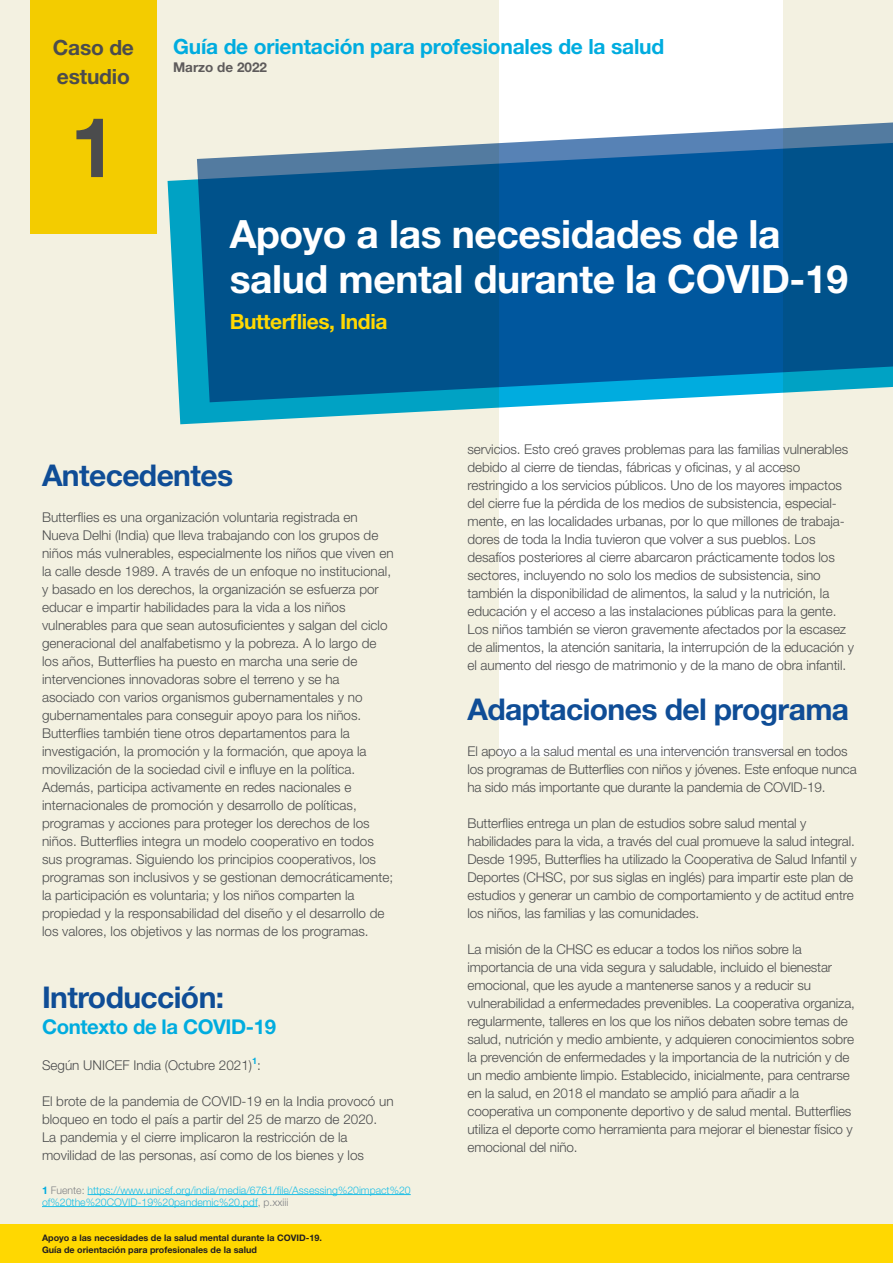
<style>
.page{position:relative;width:893px;height:1263px;background:#f3f1e1}
.page>*{position:absolute;margin:0;border:0;box-sizing:border-box;transform-origin:0 0}
.t1{font:700 83.25px "Helvetica Neue LT Std";color:#4b4c4d}
.t2{font:700 39px/45px "Helvetica Neue LT Std";letter-spacing:-.01em;color:#fff}
.t3{font:700 30px "Helvetica Neue LT Std";letter-spacing:-.02em;color:#0f4d96}
.t4{font:700 21px "Helvetica Neue LT Std";letter-spacing:-.01em;color:#00acdf}
.t5{font:700 21px "Helvetica Neue LT Std";letter-spacing:-.02em;color:#ffd801}
.t6{font:700 21px/28.5px "Helvetica Neue LT Std";letter-spacing:-.01em;color:#4b4c4d}
.t7{font:700 20.4px "Helvetica Neue LT Std";letter-spacing:-.02em;color:#00acdf}
.t8{font:300 13.5px/18px "Helvetica Neue LT Std";letter-spacing:-.005em;color:#4b4c4d}
.t9{font:700 13.5px "Helvetica Neue LT Std";color:#5e5b5b}
.t10{font:300 10.5px/12px "Helvetica Neue LT Std";color:#1cbfe6}
.t11{font:700 9px/12px "Helvetica Neue LT Std";color:#231f20}
.s1{font-weight:700;color:#00acdf}
.s2{color:#818386}
</style>
<div class="page">
<div style="left:499px;top:0;width:284px;height:756px;background:#fff"></div>
<div style="left:30px;top:0;width:127px;height:234px;background:#f3cc00"></div>
<div style="left:0;top:1224px;width:893px;height:39px;background:#ffd801"></div>
<svg style="left:168px;top:122px;width:725px;height:302px;background:#2674a5"></svg>
<hr style="left:88px;top:1194px;width:323px;height:1px;background:#1cbfe6">
<hr style="left:42px;top:1206px;width:216px;height:1px;background:#1cbfe6">
<h3 class="t6" style="left:53px;top:33px;width:83px">Caso de estudio</h3>
<h1 class="t1" style="left:70px;top:96px;width:48px">1</h1>
<h3 class="t4" style="left:173px;top:34px;width:493px">Guía de orientación para profesionales de la salud</h3>
<p class="t9" style="left:173px;top:59px;width:96px">Marzo de 2022</p>
<h2 class="t2" style="left:230px;top:211px;width:620px">Apoyo a las necesidades de la salud mental durante la COVID-19</h2>
<h3 class="t5" style="left:230px;top:309px;width:159px">Butterflies, India</h3>
<h3 class="t3" style="left:42px;top:457px;width:193px">Antecedentes</h3>
<p class="t8" style="left:42px;top:508px;width:353px">Butterflies es una organización voluntaria registrada en Nueva Delhi (India) que lleva trabajando con los grupos de niños más vulnerables, especialmente los niños que viven en la calle desde 1989. A través de un enfoque no institucional, y basado en los derechos, la organización se esfuerza por educar e impartir habilidades para la vida a los niños vulnerables para que sean autosuficientes y salgan del ciclo generacional del analfabetismo y la pobreza. A lo largo de los años, Butterflies ha puesto en marcha una serie de intervenciones innovadoras sobre el terreno y se ha asociado con varios organismos gubernamentales y no gubernamentales para conseguir apoyo para los niños.<br>Butterflies también tiene otros departamentos para la investigación, la promoción y la formación, que apoya la movilización de la sociedad civil e influye en la política.<br>Además, participa activamente en redes nacionales e internacionales de promoción y desarrollo de políticas, programas y acciones para proteger los derechos de los niños. Butterflies integra un modelo cooperativo en todos sus programas. Siguiendo los principios cooperativos, los programas son inclusivos y se gestionan democráticamente; la participación es voluntaria; y los niños comparten la propiedad y la responsabilidad del diseño y el desarrollo de los valores, los objetivos y las normas de los programas.</p>
<h3 class="t3" style="left:42px;top:979px;width:184px">Introducción:</h3>
<h3 class="t7" style="left:42px;top:1014px;width:235px">Contexto de la COVID-19</h3>
<p class="t8" style="left:42px;top:1055px;width:220px">Según UNICEF India (Octubre 2021)<sup>1</sup>:</p>
<p class="t8" style="left:42px;top:1091px;width:353px">El brote de la pandemia de COVID-19 en la India provocó un bloqueo en todo el país a partir del 25 de marzo de 2020.<br>La pandemia y el cierre implicaron la restricción de la movilidad de las personas, así como de los bienes y los</p>
<p class="t10" style="left:42px;top:1183px;width:370px"><span class="s1">1</span> <span class="s2">Fuente:</span> https://www.unicef.org/india/media/6761/file/Assessing%20impact%20 of%20the%20COVID-19%20pandemic%20.pdf<span class="s2">, p.xxiii</span></p>
<p class="t11" style="left:42px;top:1231px;width:282px">Apoyo a las necesidades de la salud mental durante la COVID-19.<br>Guía de orientación para profesionales de la salud</p>
<p class="t8" style="left:467px;top:440px;width:388px">servicios. Esto creó graves problemas para las familias vulnerables debido al cierre de tiendas, fábricas y oficinas, y al acceso restringido a los servicios públicos. Uno de los mayores impactos del cierre fue la pérdida de los medios de subsistencia, especial&shy;mente, en las localidades urbanas, por lo que millones de trabaja&shy;dores de toda la India tuvieron que volver a sus pueblos. Los desafíos posteriores al cierre abarcaron prácticamente todos los sectores, incluyendo no solo los medios de subsistencia, sino también la disponibilidad de alimentos, la salud y la nutrición, la educación y el acceso a las instalaciones públicas para la gente.<br>Los niños también se vieron gravemente afectados por la escasez de alimentos, la atención sanitaria, la interrupción de la educación y el aumento del riesgo de matrimonio y de la mano de obra infantil.</p>
<h3 class="t3" style="left:467px;top:691px;width:383px">Adaptaciones del programa</h3>
<p class="t8" style="left:467px;top:742px;width:391px">El apoyo a la salud mental es una intervención transversal en todos los programas de Butterflies con niños y jóvenes. Este enfoque nunca ha sido más importante que durante la pandemia de COVID-19.</p>
<p class="t8" style="left:467px;top:814px;width:391px">Butterflies entrega un plan de estudios sobre salud mental y habilidades para la vida, a través del cual promueve la salud integral.<br>Desde 1995, Butterflies ha utilizado la Cooperativa de Salud Infantil y Deportes (CHSC, por sus siglas en inglés) para impartir este plan de estudios y generar un cambio de comportamiento y de actitud entre los niños, las familias y las comunidades.</p>
<p class="t8" style="left:467px;top:940px;width:389px">La misión de la CHSC es educar a todos los niños sobre la importancia de una vida segura y saludable, incluido el bienestar emocional, que les ayude a mantenerse sanos y a reducir su vulnerabilidad a enfermedades prevenibles. La cooperativa organiza, regularmente, talleres en los que los niños debaten sobre temas de salud, nutrición y medio ambiente, y adquieren conocimientos sobre la prevención de enfermedades y la importancia de la nutrición y de un medio ambiente limpio. Establecido, inicialmente, para centrarse en la salud, en 2018 el mandato se amplió para añadir a la cooperativa un componente deportivo y de salud mental. Butterflies utiliza el deporte como herramienta para mejorar el bienestar físico y emocional del niño.</p>
</div>
